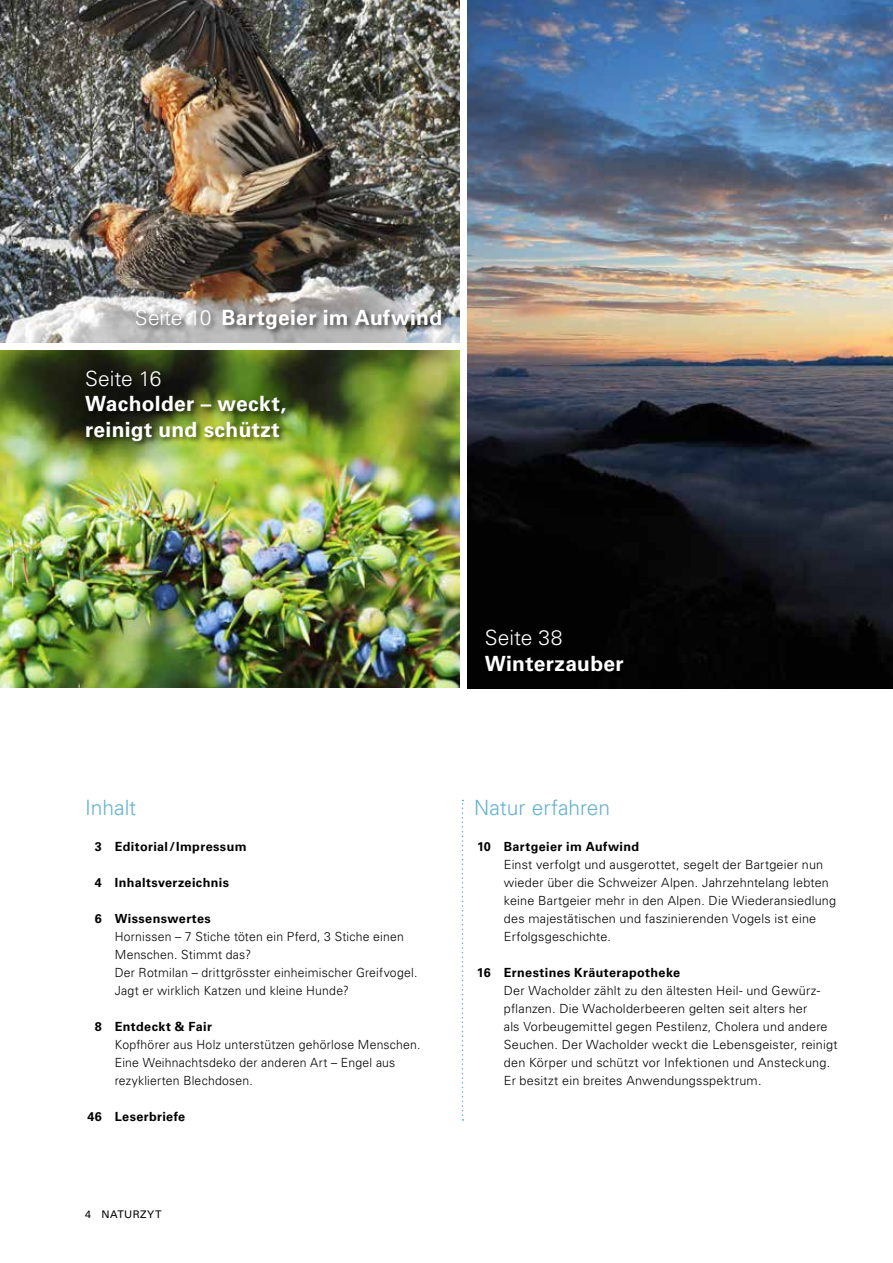
<style>
.page{position:relative;width:893px;height:1263px;background:#fff}
.page>*{position:absolute;margin:0;border:0;box-sizing:border-box;transform-origin:0 0}
.t1{font:700 21px/25.7px "Univers LT Std";letter-spacing:.015em;color:#fff}
.t2{font:300 21px "Univers LT Std";color:#65b1d0}
.t3{font:300 21px "Univers LT Std";color:#fff}
.t4{font:300 12.6px/18px "Univers LT Std";letter-spacing:.015em;color:#000}
.t5{font:700 12.6px "Univers LT Std";letter-spacing:.03em;color:#000}
.t6{font:10.5px "Univers LT Std";letter-spacing:.04em;color:#000}
.s1{font-weight:300}
</style>
<div class="page">
<svg style="left:462px;top:800px;width:1px;height:320px"></svg>
<img style="left:468px;top:0;width:425px;height:688px">
<img style="left:0;top:0;width:459px;height:342px">
<img style="left:0;top:351px;width:459px;height:336px">
<div style="left:135px;top:308px;width:313px;height:28px;background:#000;opacity:.6"></div>
<div style="left:84px;top:369px;width:209px;height:79px;background:#000;opacity:.6"></div>
<div style="left:484px;top:628px;width:146px;height:50px;background:#000"></div>
<h1 class="t1" style="left:135px;top:305px;width:309px"><span class="s1">Seite 10</span> Bartgeier im Aufwind</h1>
<h1 class="t3" style="left:85px;top:365px;width:78px">Seite 16</h1>
<h1 class="t1" style="left:85px;top:391px;width:203px">Wacholder – weckt, reinigt und schützt</h1>
<h1 class="t2" style="left:85px;top:794px;width:53px">Inhalt</h1>
<p class="t5" style="left:95px;top:839px;width:153px">3 Editorial/Impressum</p>
<p class="t5" style="left:95px;top:875px;width:136px">4 Inhaltsverzeichnis</p>
<p class="t5" style="left:95px;top:911px;width:118px">6 Wissenswertes</p>
<p class="t4" style="left:115px;top:927px;width:304px">Hornissen – 7 Stiche töten ein Pferd, 3 Stiche einen Menschen. Stimmt das?<br>Der Rotmilan – drittgrösster einheimischer Greifvogel.<br>Jagt er wirklich Katzen und kleine Hunde?</p>
<p class="t5" style="left:95px;top:1019px;width:118px">8 Entdeckt &amp; Fair</p>
<p class="t4" style="left:115px;top:1035px;width:307px">Kopfhörer aus Holz unterstützen gehörlose Menschen.<br>Eine Weihnachtsdeko der anderen Art – Engel aus rezyklierten Blechdosen.</p>
<p class="t5" style="left:87px;top:1109px;width:99px">46 Leserbriefe</p>
<p class="t6" style="left:85px;top:1208px;width:78px">4 NATURZYT</p>
<h1 class="t3" style="left:485px;top:625px;width:79px">Seite 38</h1>
<h1 class="t1" style="left:485px;top:651px;width:140px">Winterzauber</h1>
<h1 class="t2" style="left:474px;top:794px;width:137px">Natur erfahren</h1>
<p class="t5" style="left:477px;top:839px;width:164px">10 Bartgeier im Aufwind</p>
<p class="t4" style="left:504px;top:855px;width:334px">Einst verfolgt und ausgerottet, segelt der Bartgeier nun wieder über die Schweizer Alpen. Jahrzehntelang lebten keine Bartgeier mehr in den Alpen. Die Wiederansiedlung des majestätischen und faszinierenden Vogels ist eine Erfolgsgeschichte.</p>
<p class="t5" style="left:477px;top:965px;width:205px">16 Ernestines Kräuterapotheke</p>
<p class="t4" style="left:504px;top:981px;width:335px">Der Wacholder zählt zu den ältesten Heil- und Gewürz&shy;pflanzen. Die Wacholderbeeren gelten seit alters her<br>als Vorbeugemittel gegen Pestilenz, Cholera und andere Seuchen. Der Wacholder weckt die Lebensgeister, reinigt den Körper und schützt vor Infektionen und Ansteckung.<br>Er besitzt ein breites Anwendungsspektrum.</p>
</div>
